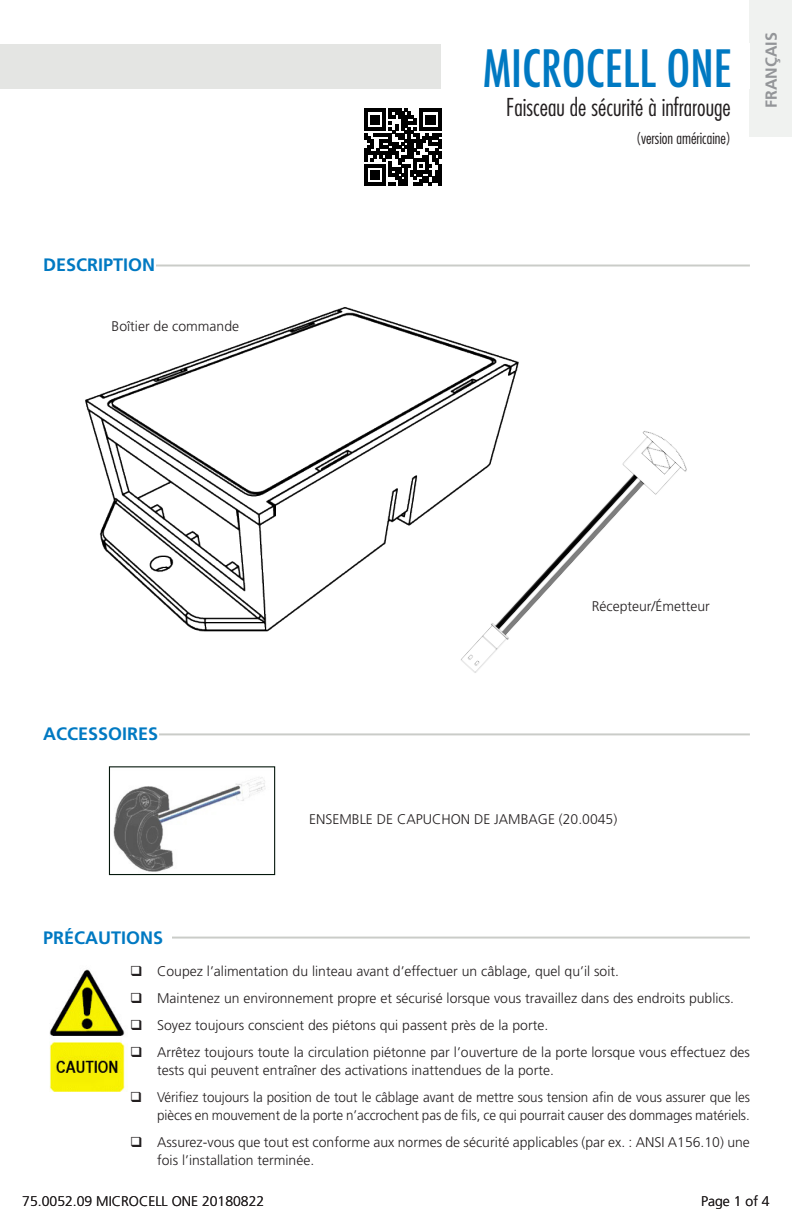
<style>
.page{position:relative;width:792px;height:1224px;background:#fff}
.page>*{position:absolute;margin:0;border:0;box-sizing:border-box;transform-origin:0 0}
.t1{font:500 condensed 50px "Futura";color:#0079c2}
.t2{font:300 condensed 24px "Futura Std";color:#231f20}
.t3{font:700 18px "Frutiger LT Std";color:#0079c2}
.t4{font:300 condensed 16px "Futura Std";color:#231f20}
.t5{font:700 16px "Frutiger LT Std";color:#939598}
.t6{font:300 14px/18px "Frutiger LT Std";color:#231f20}
.t7{font:300 14px/18px "Frutiger LT Std";color:#231f20;scale:.96 1}
</style>
<div class="page">
<div style="left:0;top:44px;width:750px;height:45px;background:#e4e5e3"></div>
<svg style="left:364px;top:109px;width:77px;height:77px"></svg>
<div style="left:750px;top:0;width:42px;height:137px;background:#f0f2f0"></div>
<hr style="left:43px;top:265px;width:707px;height:2px;background:#969991">
<div style="left:441px;top:43px;width:309px;height:46px;background:#fff"></div>
<hr style="left:43px;top:733px;width:707px;height:2px;background:#969991">
<img style="left:113px;top:777px;width:153px;height:95px">
<div style="left:109px;top:766px;width:166px;height:109px;border:1px solid #05170c"></div>
<img style="left:49px;top:969px;width:76px;height:123px">
<hr style="left:43px;top:937px;width:707px;height:2px;background:#969991">
<img style="left:85px;top:307px;width:434px;height:325px">
<img style="left:420px;top:394px;width:267px;height:279px">
<div style="left:43px;top:256px;width:112px;height:18px;background:#fff"></div>
<div style="left:43px;top:724px;width:115px;height:18px;background:#fff"></div>
<div style="left:43px;top:929px;width:128px;height:18px;background:#fff"></div>
<p class="t3" style="left:43px;top:254px;width:114px">DESCRIPTION</p>
<p class="t6" style="left:112px;top:317px;width:129px">Boîtier de commande</p>
<p class="t1" style="left:483px;top:36px;width:251px">MICROCELL ONE</p>
<p class="t2" style="left:506px;top:93px;width:226px">Faisceau de sécurité à infrarouge</p>
<p class="t4" style="left:636px;top:129px;width:96px">(version américaine)</p>
<p class="t5" style="left:762px;top:108px;width:77px;rotate:-90deg">FRANÇAIS</p>
<p class="t3" style="left:43px;top:723px;width:117px">ACCESSOIRES</p>
<p class="t3" style="left:43px;top:927px;width:122px">PRÉCAUTIONS</p>
<p class="t6" style="left:592px;top:597px;width:120px">Récepteur/Émetteur</p>
<p class="t6" style="left:309px;top:811px;width:310px">ENSEMBLE DE CAPUCHON DE JAMBAGE (20.0045)</p>
<p class="t6" style="left:157px;top:963px;width:463px">Coupez l’alimentation du linteau avant d’effectuer un câblage, quel qu’il soit.</p>
<p class="t6" style="left:157px;top:990px;width:578px">Maintenez un environnement propre et sécurisé lorsque vous travaillez dans des endroits publics.</p>
<p class="t6" style="left:157px;top:1017px;width:393px">Soyez toujours conscient des piétons qui passent près de la porte.</p>
<p class="t6" style="left:157px;top:1044px;width:594px">Arrêtez toujours toute la circulation piétonne par l’ouverture de la porte lorsque vous effectuez des tests qui peuvent entraîner des activations inattendues de la porte.</p>
<p class="t7" style="left:157px;top:1089px;width:619px">Vérifiez toujours la position de tout le câblage avant de mettre sous tension afin de vous assurer que les pièces en mouvement de la porte n’accrochent pas de fils, ce qui pourrait causer des dommages matériels.</p>
<p class="t6" style="left:157px;top:1134px;width:594px">Assurez-vous que tout est conforme aux normes de sécurité applicables (par ex. : ANSI A156.10) une fois l’installation terminée.</p>
<p class="t6" style="left:22px;top:1192px;width:244px">75.0052.09 MICROCELL ONE 20180822</p>
<p class="t6" style="left:701px;top:1192px;width:70px">Page 1 of 4</p>
</div>
